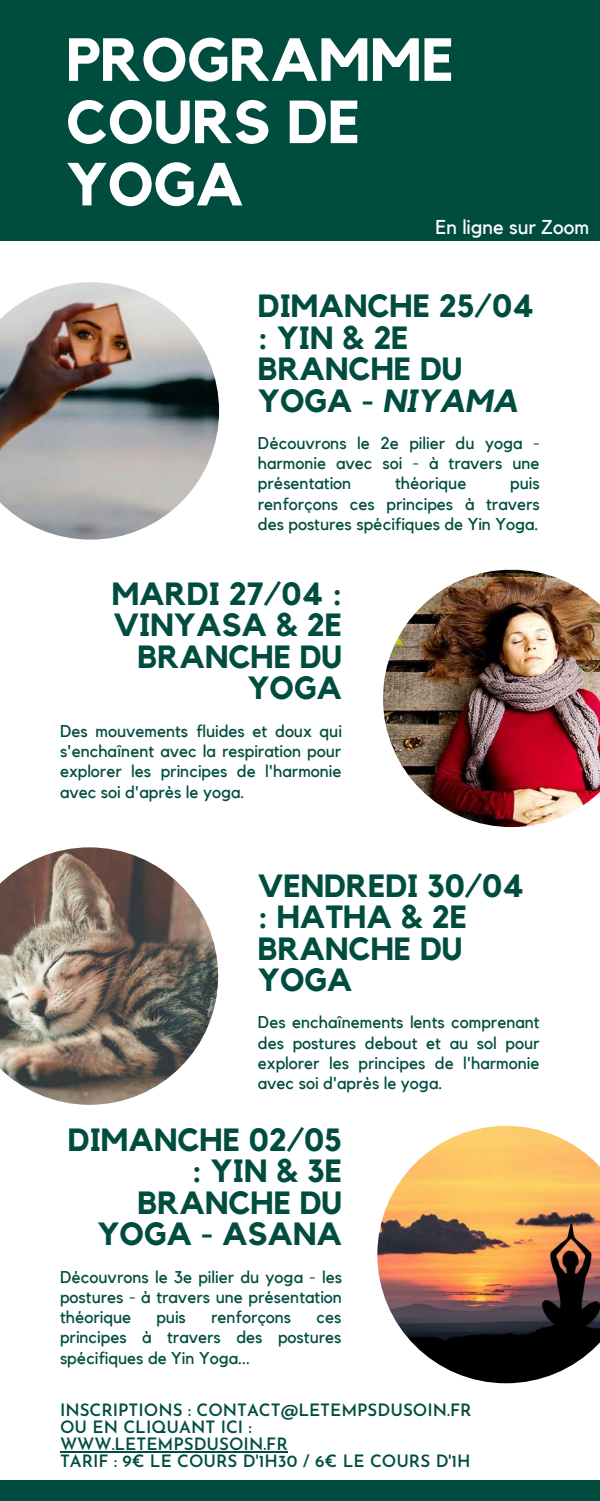
<style>
.page{position:relative;width:600px;height:1501px;background:#fff}
.page>*{position:absolute;margin:0;border:0;box-sizing:border-box;transform-origin:0 0}
.t1{font:700 60px/62.2px "Kollektif";color:#fff}
.t2{font:700 32px/31.5px "Kollektif";color:#004d40}
.t3{font:20px "Kollektif";color:#fff}
.t4{font:17px/20.2px "Kollektif";color:#004d40;text-align:justify}
.t5{font:600 17px/17.2px "Josefin Sans";color:#004d40}
.s1{font-style:italic}
</style>
<div class="page">
<div style="left:0;top:0;width:600px;height:241px;background:#004d40"></div>
<div style="left:0;top:1479px;width:600px;height:21px;background:#004d40"></div>
<img style="left:0;top:282px;width:219px;height:257px">
<img style="left:383px;top:569px;width:217px;height:258px">
<img style="left:0;top:847px;width:218px;height:257px">
<img style="left:377px;top:1125px;width:223px;height:257px">
<hr style="left:60px;top:1451px;width:228px;height:1px;background:#004d40">
<h1 class="t1" style="left:66px;top:31px;width:389px">PROGRAMME<br>COURS DE<br>YOGA</h1>
<p class="t3" style="left:436px;top:218px;width:155px">En ligne sur Zoom</p>
<h2 class="t2" style="left:258px;top:291px;width:278px">DIMANCHE 25/04 : YIN &amp; 2E<br>BRANCHE DU<br>YOGA - <span class="s1">NIYAMA</span></h2>
<p class="t4" style="left:258px;top:433px;width:283px">Découvrons le 2e pilier du yoga - harmonie avec soi - à travers une présentation</p>
<p class="t4" style="left:395px;top:474px;width:73px">théorique</p>
<p class="t4" style="left:258px;top:474px;width:284px;text-indent:252px">puis renforçons ces principes à travers des postures spécifiques de Yin Yoga.</p>
<h2 class="t2" style="left:112px;top:579px;width:232px;text-align:right">MARDI 27/04 :<br>VINYASA &amp; 2E<br>BRANCHE DU<br>YOGA</h2>
<p class="t4" style="left:60px;top:721px;width:283px">Des mouvements fluides et doux qui s'enchaînent avec la respiration pour explorer les principes de l'harmonie avec soi d'après le yoga.</p>
<h2 class="t2" style="left:258px;top:870px;width:268px">VENDREDI 30/04 : HATHA &amp; 2E<br>BRANCHE DU<br>YOGA</h2>
<p class="t4" style="left:258px;top:1012px;width:283px">Des enchaînements lents comprenant des postures debout et au sol pour explorer les principes de l'harmonie avec soi d'après le yoga.</p>
<h2 class="t2" style="left:68px;top:1124px;width:276px;text-align:right">DIMANCHE 02/05 : YIN &amp; 3E<br>BRANCHE DU<br>YOGA - ASANA</h2>
<p class="t4" style="left:60px;top:1266px;width:284px">Découvrons le 3e pilier du yoga - les postures - à travers une présentation théorique</p>
<p class="t4" style="left:156px;top:1307px;width:31px">puis</p>
<p class="t4" style="left:211px;top:1307px;width:82px">renforçons</p>
<p class="t4" style="left:60px;top:1307px;width:283px;text-indent:256px">ces principes à travers des postures spécifiques de Yin Yoga...</p>
<p class="t5" style="left:60px;top:1402px;width:413px">INSCRIPTIONS : CONTACT@LETEMPSDUSOIN.FR<br>OU EN CLIQUANT ICI :<br>WWW.LETEMPSDUSOIN.FR<br>TARIF : 9€ LE COURS D'1H30 / 6€ LE COURS D'1H</p>
</div>
